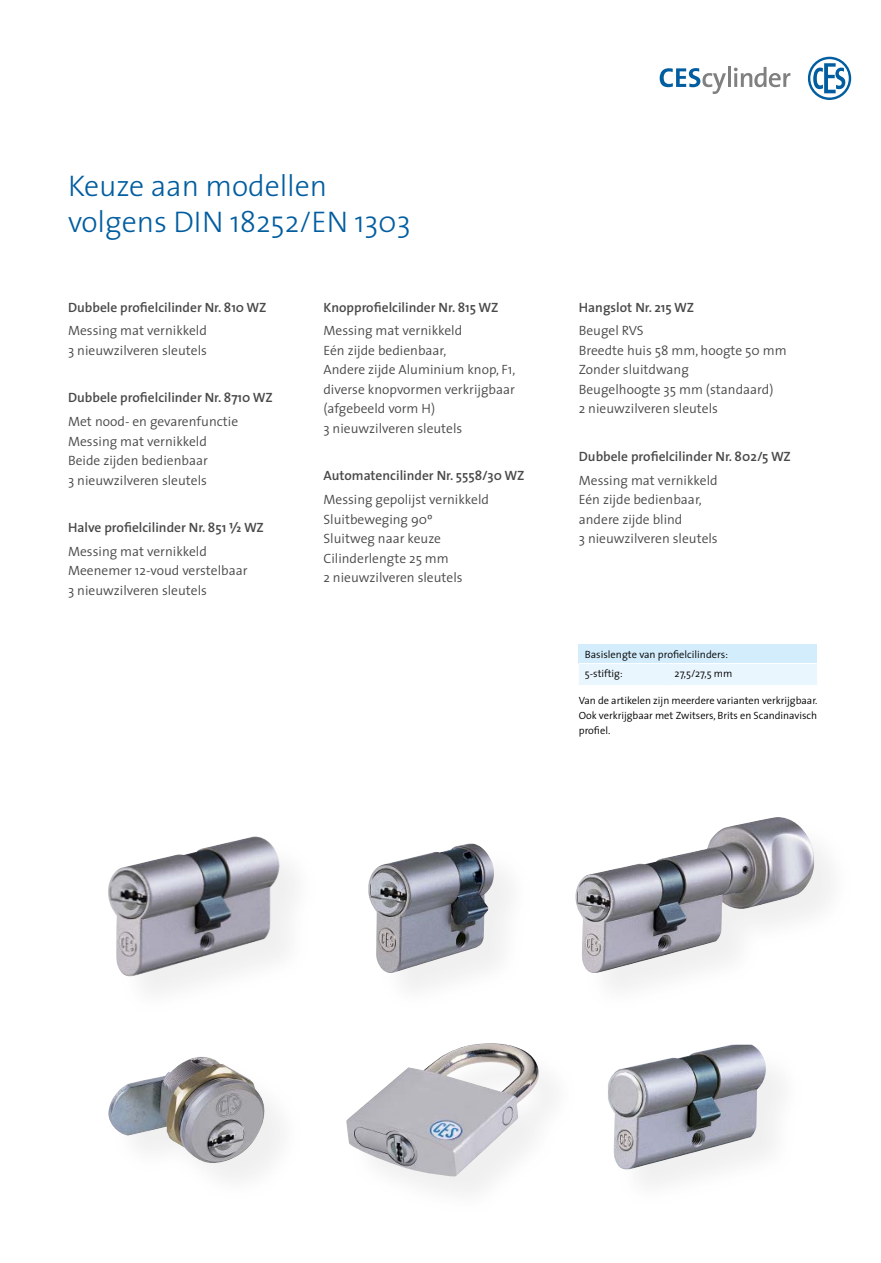
<style>
.page{position:relative;width:881px;height:1263px;background:#fff}
.page>*{position:absolute;margin:0;border:0;box-sizing:border-box;transform-origin:0 0}
.t1{font:300 30px/36px "The Sans";letter-spacing:-.005em;color:#005da0}
.t2{font:300 13.5px/19.5px "The Sans";color:#494948}
.t3{font:600 13.5px/23.7px "The Sans";color:#494948}
.t4{font:300 10.5px/15px "The Sans";color:#000}
.s1{font-family:"The Sans Semi Bold Expert";font-weight:400}
.s2{font-weight:300}
</style>
<div class="page">
<svg style="left:659px;top:68px;width:66px;height:26px"></svg>
<hr style="left:727px;top:67px;width:3px;height:20px;background:#80807f">
<svg style="left:733px;top:67px;width:57px;height:20px"></svg>
<svg style="left:807px;top:57px;width:43px;height:43px"></svg>
<img style="left:608px;top:1045px;width:158px;height:127px">
<img style="left:346px;top:1043px;width:193px;height:133px">
<img style="left:108px;top:1057px;width:159px;height:106px">
<img style="left:575px;top:817px;width:239px;height:156px">
<img style="left:368px;top:843px;width:128px;height:132px">
<img style="left:108px;top:836px;width:172px;height:144px">
<div style="left:578px;top:644px;width:238px;height:19px;background:#d4edfc"></div>
<div style="left:579px;top:664px;width:237px;height:21px;background:#eaf6fe"></div>
<h1 class="t1" style="left:68px;top:167px;width:344px">Keuze aan modellen volgens DIN 18252/EN 1303</h1>
<p class="t3" style="left:68px;top:295px;width:200px">Dubbele profielcilinder Nr. 810 WZ</p>
<p class="t2" style="left:68px;top:321px;width:140px">Messing mat vernikkeld<br>3 nieuwzilveren sleutels</p>
<p class="t3" style="left:68px;top:386px;width:206px">Dubbele profielcilinder Nr. 8710 WZ</p>
<p class="t2" style="left:68px;top:411px;width:171px">Met nood- en gevarenfunctie<br>Messing mat vernikkeld<br>Beide zijden bedienbaar<br>3 nieuwzilveren sleutels</p>
<p class="t3" style="left:68px;top:515px;width:197px">Halve profielcilinder Nr. 851 <span class="s1">V</span> WZ<br><span class="s2">Messing mat vernikkeld</span></p>
<p class="t2" style="left:68px;top:561px;width:181px">Meenemer 12-voud verstelbaar<br>3 nieuwzilveren sleutels</p>
<p class="t3" style="left:323px;top:295px;width:176px">Knopprofielcilinder Nr. 815 WZ</p>
<p class="t2" style="left:323px;top:321px;width:193px">Messing mat vernikkeld<br>Eén zijde bedienbaar,<br>Andere zijde Aluminium knop, F1, diverse knopvormen verkrijgbaar (afgebeeld vorm H)<br>3 nieuwzilveren sleutels</p>
<p class="t3" style="left:323px;top:464px;width:202px">Automatencilinder Nr. 5558/30 WZ</p>
<p class="t2" style="left:323px;top:489px;width:167px">Messing gepolijst vernikkeld<br>Sluitbeweging 90º<br>Sluitweg naar keuze<br>Cilinderlengte 25 mm<br>2 nieuwzilveren sleutels</p>
<p class="t3" style="left:578px;top:295px;width:117px">Hangslot Nr. 215 WZ</p>
<p class="t2" style="left:578px;top:321px;width:209px">Beugel RVS<br>Breedte huis 58 mm, hoogte 50 mm<br>Zonder sluitdwang<br>Beugelhoogte 35 mm (standaard)<br>2 nieuwzilveren sleutels</p>
<p class="t3" style="left:578px;top:444px;width:213px">Dubbele profielcilinder Nr. 802/5 WZ</p>
<p class="t2" style="left:578px;top:470px;width:140px">Messing mat vernikkeld<br>Eén zijde bedienbaar, andere zijde blind<br>3 nieuwzilveren sleutels</p>
<p class="t4" style="left:584px;top:644px;width:145px;line-height:19.6px">Basislengte van profielcilinders:<br>5-stiftig:</p>
<p class="t4" style="left:674px;top:666px;width:59px">27,5/27,5 mm</p>
<p class="t4" style="left:578px;top:692px;width:240px;text-align:justify">Van de artikelen zijn meerdere varianten verkrijgbaar.<br>Ook verkrijgbaar met Zwitsers, Brits en Scandinavisch profiel.</p>
</div>
